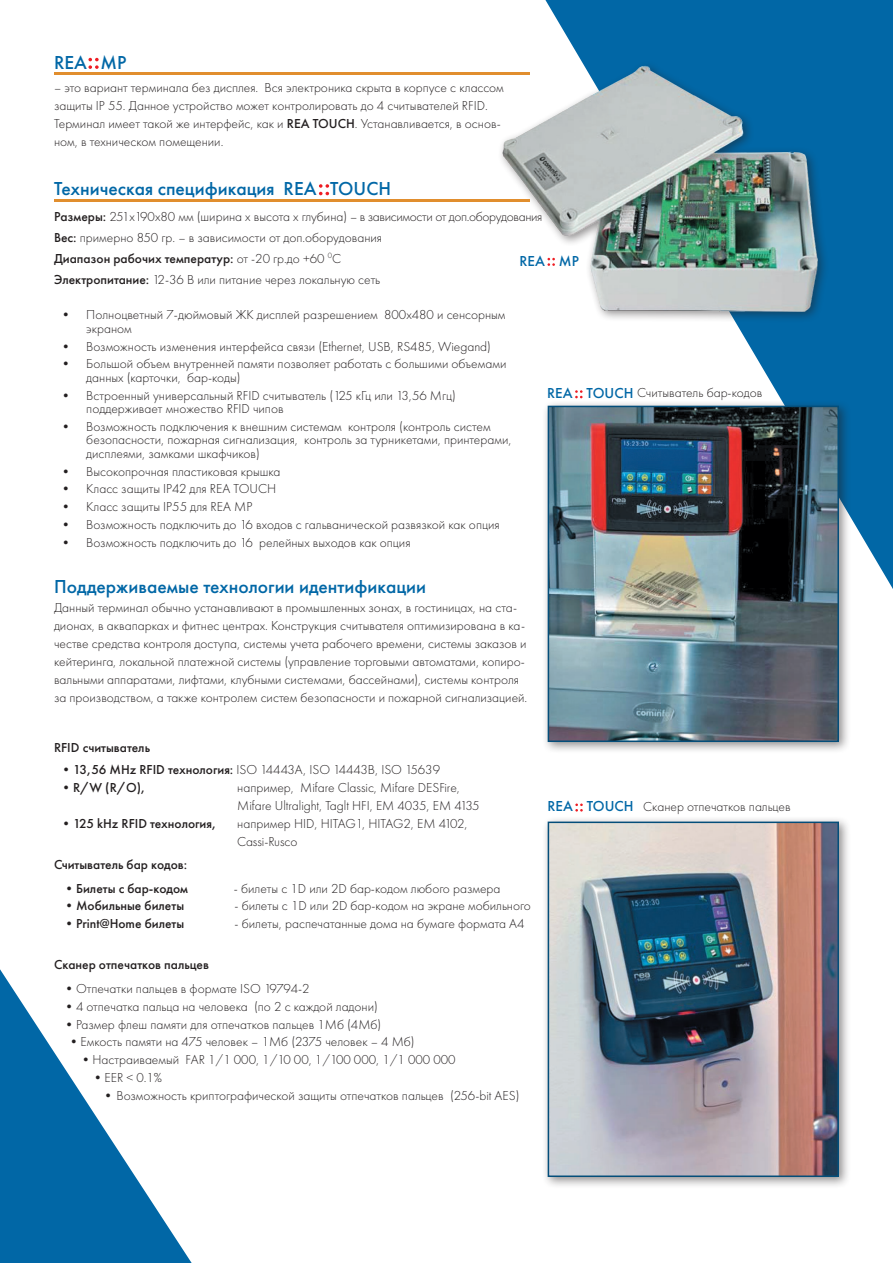
<style>
.page{position:relative;width:893px;height:1263px;background:#fff}
.page>*{position:absolute;margin:0;border:0;box-sizing:border-box;transform-origin:0 0}
.t1{font:500 19.5px "Futura PT";color:#0167a6}
.t2{font:500 15px "Futura PT";color:#0167a6}
.t3{font:300 13.5px/18px "Futura PT";color:#231f20}
.t4{font:500 13.5px "Futura PT";color:#231f20}
.t5{font:300 13.5px "Futura PT";letter-spacing:-.025em;color:#231f20}
.s1{font-weight:500}
.s2{font-weight:300}
</style>
<div class="page">
<svg style="left:0;top:969px;width:192px;height:294px"></svg>
<svg style="left:545px;top:0;width:348px;height:589px;fill:#0167a6"></svg>
<svg style="left:88px;top:58px;width:11px;height:11px"></svg>
<div style="left:498px;top:60px;width:331px;height:263px;background:#231f20;opacity:.5"></div>
<img style="left:488px;top:63px;width:336px;height:252px">
<svg style="left:547px;top:258px;width:8px;height:8px"></svg>
<svg style="left:575px;top:390px;width:8px;height:8px"></svg>
<div style="left:542px;top:400px;width:309px;height:354px;background:#231f20;opacity:.5"></div>
<img style="left:551px;top:409px;width:285px;height:330px">
<div style="left:548px;top:406px;width:291px;height:336px;border:2px solid #044e7a"></div>
<svg style="left:319px;top:184px;width:10px;height:11px"></svg>
<hr style="left:54px;top:72px;width:475px;height:3px;background:#e18e2e">
<hr style="left:54px;top:200px;width:475px;height:2px;background:#e18e2e">
<div style="left:542px;top:816px;width:309px;height:373px;background:#231f20;opacity:.5"></div>
<img style="left:551px;top:824px;width:285px;height:350px">
<div style="left:548px;top:821px;width:291px;height:356px;border:2px solid #044e7a"></div>
<svg style="left:575px;top:803px;width:8px;height:8px"></svg>
<p class="t1" style="left:54px;top:51px;width:74px">REA MP</p>
<p class="t3" style="left:54px;top:79px;width:451px">– это вариант терминала без дисплея. Вся электроника скрыта в корпусе с классом защиты IP 55. Данное устройство может контролировать до 4 считывателей RFID.<br>Терминал имеет такой же интерфейс, как и <span class="s1">REA TOUCH</span>. Устанавливается, в основ&shy;ном, в техническом помещении.</p>
<p class="t1" style="left:54px;top:177px;width:339px">Техническая спецификация REA TOUCH</p>
<p class="t5" style="left:54px;top:209px;width:490px"><span class="s1">Размеры:</span> 251х190х80 мм (ширина х высота х глубина) – в зависимости от доп.оборудования</p>
<p class="t3" style="left:54px;top:228px;width:330px"><span class="s1">Вес:</span> примерно 850 гр. – в зависимости от доп.оборудования</p>
<p class="t4" style="left:54px;top:250px;width:289px">Диапазон рабочих температур: <span class="s2">от -20 гр.до +60</span> <sup>0</sup><span class="s2">C</span></p>
<p class="t3" style="left:54px;top:270px;width:328px"><span class="s1">Электропитание:</span> 12-36 В или питание через локальную сеть</p>
<p class="t3" style="left:86px;top:308px;width:421px;line-height:13.5px;text-indent:-27px">• Полноцветный 7-дюймовый ЖК дисплей разрешением 800х480 и сенсорным экраном</p>
<p class="t3" style="left:59px;top:337px;width:433px">• Возможность изменения интерфейса связи (Ethernet, USB, RS485, Wiegand)</p>
<p class="t3" style="left:86px;top:357px;width:422px;line-height:13.5px;text-indent:-27px">• Большой объем внутренней памяти позволяет работать с большими объемами данных (карточки, бар-коды)</p>
<p class="t3" style="left:86px;top:388px;width:371px;line-height:13.5px;text-indent:-27px">• Встроенный универсальный RFID считыватель (125 кГц или 13,56 Мгц) поддерживает множество RFID чипов</p>
<p class="t3" style="left:86px;top:420px;width:427px;line-height:13.5px;text-indent:-27px">• Возможность подключения к внешним системам контроля (контроль систем безопасности, пожарная сигнализация, контроль за турникетами, принтерами, дисплеями, замками шкафчиков)</p>
<p class="t3" style="left:59px;top:462px;width:223px">• Высокопрочная пластиковая крышка</p>
<p class="t3" style="left:59px;top:480px;width:219px">• Класс защиты IP42 для REA TOUCH</p>
<p class="t3" style="left:59px;top:498px;width:195px">• Класс защиты IP55 для REA MP</p>
<p class="t3" style="left:59px;top:515px;width:442px">• Возможность подключить до 16 входов с гальванической развязкой как опция</p>
<p class="t3" style="left:59px;top:533px;width:353px">• Возможность подключить до 16 релейных выходов как опция</p>
<p class="t1" style="left:54px;top:575px;width:374px">Поддерживаемые технологии идентификации</p>
<p class="t3" style="left:54px;top:598px;width:475px">Данный терминал обычно устанавливают в промышленных зонах, в гостиницах, на ста&shy;дионах, в аквапарках и фитнес центрах. Конструкция считывателя оптимизирована в ка&shy;честве средства контроля доступа, системы учета рабочего времени, системы заказов и кейтеринга, локальной платежной системы (управление торговыми автоматами, копиро&shy;вальными аппаратами, лифтами, клубными системами, бассейнами), системы контроля за производством, а также контролем систем безопасности и пожарной сигнализацией.</p>
<p class="t4" style="left:54px;top:740px;width:98px">RFID считыватель</p>
<p class="t2" style="left:520px;top:252px;width:61px">REA MP</p>
<p class="t2" style="left:547px;top:384px;width:88px">REA TOUCH</p>
<p class="t3" style="left:637px;top:384px;width:127px">Считыватель бар-кодов</p>
<p class="t3" style="left:60px;top:760px;width:382px">•<span class="s1">13,56 MHz RFID технология:</span> ISO 14443A, ISO 14443B, ISO 15639</p>
<p class="t4" style="left:60px;top:779px;width:87px"><span class="s2">•</span>R/W (R/O),</p>
<p class="t3" style="left:237px;top:778px;width:244px">например, Mifare Classic, Mifare DESFire,<br>Mifare Ultralight, Taglt HFI, EM 4035, EM 4135</p>
<p class="t4" style="left:60px;top:815px;width:158px"><span class="s2">•</span>125 kHz RFID технология,</p>
<p class="t3" style="left:237px;top:814px;width:232px">например HID, HITAG1, HITAG2, EM 4102,<br>Cassi-Rusco</p>
<p class="t4" style="left:63px;top:880px;width:127px"><span class="s2">•</span>Билеты с бар-кодом</p>
<p class="t3" style="left:234px;top:879px;width:268px">- билеты с 1D или 2D бар-кодом любого размера</p>
<p class="t4" style="left:63px;top:898px;width:123px"><span class="s2">•</span>Мобильные билеты</p>
<p class="t3" style="left:235px;top:897px;width:298px">- билеты с 1D или 2D бар-кодом на экране мобильного</p>
<p class="t4" style="left:63px;top:915px;width:123px"><span class="s2">•</span>Print@Home билеты</p>
<p class="t3" style="left:235px;top:915px;width:291px">- билеты, распечатанные дома на бумаге формата А4</p>
<p class="t4" style="left:54px;top:956px;width:157px">Сканер отпечатков пальцев</p>
<p class="t3" style="left:63px;top:980px;width:249px">•Отпечатки пальцев в формате ISO 19794-2</p>
<p class="t3" style="left:63px;top:997px;width:317px">•4 отпечатка пальца на человека (по 2 с каждой ладони)</p>
<p class="t3" style="left:63px;top:1015px;width:320px">•Размер флеш памяти для отпечатков пальцев 1Мб (4Мб)</p>
<p class="t3" style="left:67px;top:1033px;width:349px">•Емкость памяти на 475 человек – 1Мб (2375 человек – 4 Мб)</p>
<p class="t3" style="left:79px;top:1051px;width:378px">•Настраиваемый FAR 1/1 000, 1/10 00, 1/100 000, 1/1 000 000</p>
<p class="t3" style="left:91px;top:1068px;width:73px">•EER &lt; 0.1%</p>
<p class="t3" style="left:102px;top:1086px;width:420px">• Возможность криптографической защиты отпечатков пальцев (256-bit AES)</p>
<p class="t4" style="left:54px;top:856px;width:135px">Считыватель бар кодов:</p>
<p class="t2" style="left:547px;top:797px;width:88px">REA TOUCH</p>
<p class="t3" style="left:643px;top:797px;width:149px">Сканер отпечатков пальцев</p>
</div>
